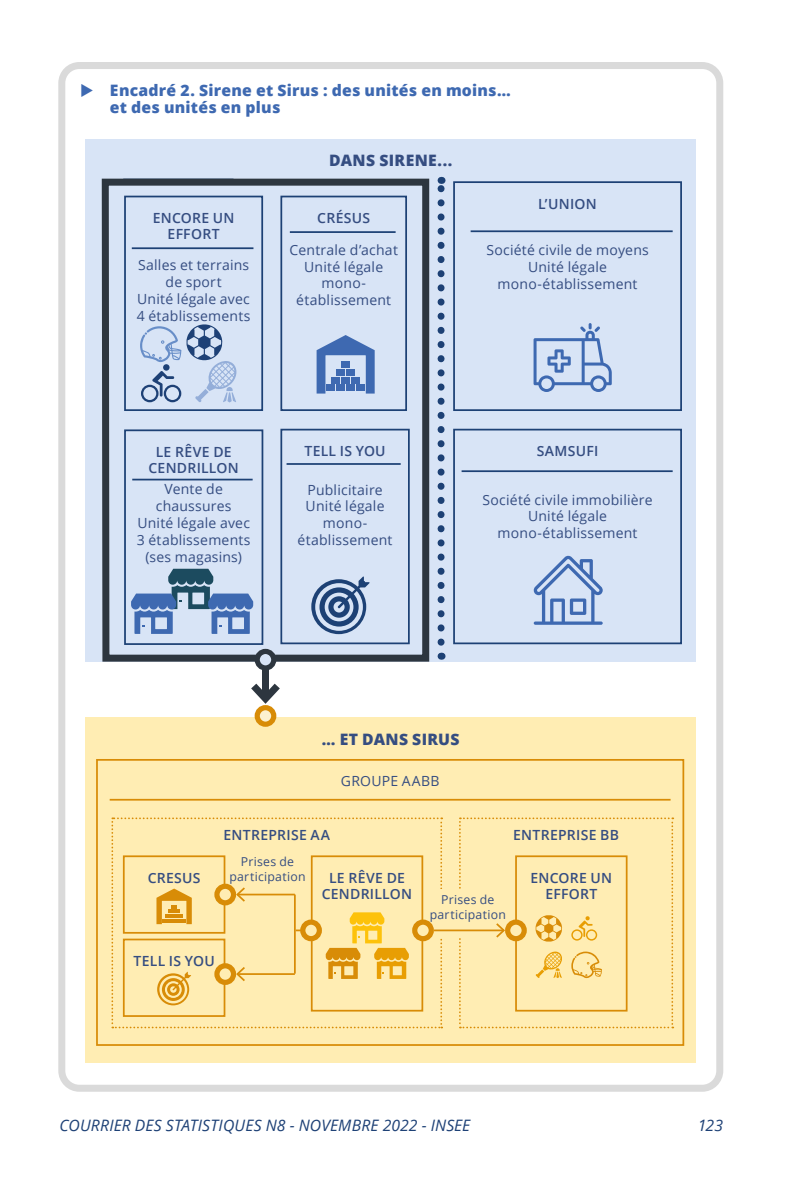
<style>
.page{position:relative;width:794px;height:1191px;background:#fff}
.page>*{position:absolute;margin:0;border:0;box-sizing:border-box;transform-origin:0 0}
.t1{font:800 15.75px/17.5px "Open Sans";letter-spacing:.015em;color:#3e69b1}
.t2{font:italic 15.75px "Open Sans";letter-spacing:.01em;color:#1e4176}
.t3{font:800 15.75px "Open Sans";letter-spacing:.025em;color:#354d81}
.t4{font:14px/16.8px "Open Sans";letter-spacing:.015em;color:#354d81;text-align:center}
.t5{font:600 14px/15.8px "Open Sans";letter-spacing:.015em;color:#354d81;text-align:center}
.t6{font:12.25px/14.7px "Open Sans";letter-spacing:.025em;color:#354d81;text-align:center}
</style>
<div class="page">
<div style="left:58px;top:62px;width:665px;height:1029px;border:7px solid #dadada;border-radius:18px"></div>
<div style="left:85px;top:139px;width:611px;height:522px;background:#d8e4f6"></div>
<div style="left:85px;top:717px;width:611px;height:346px;background:#ffedb3"></div>
<div style="left:96px;top:759px;width:588px;height:286px;border:2px solid #d88c07"></div>
<div style="left:453px;top:429px;width:229px;height:215px;border:2px solid #1d4175"></div>
<hr style="left:461px;top:470px;width:211px;height:2px;background:#1d4175">
<svg style="left:533px;top:555px;width:70px;height:70px"></svg>
<div style="left:453px;top:181px;width:229px;height:230px;border:2px solid #1d4175"></div>
<hr style="left:470px;top:230px;width:202px;height:2px;background:#1d4175">
<svg style="left:533px;top:323px;width:79px;height:69px"></svg>
<hr style="left:110px;top:799px;width:560px;height:1px;background:#d88c07">
<hr style="left:434px;top:929px;width:70px;height:2px;background:#d88c07">
<svg style="left:111px;top:817px;width:331px;height:211px"></svg>
<svg style="left:459px;top:817px;width:214px;height:211px"></svg>
<div style="left:515px;top:855px;width:112px;height:156px;border:2px solid #d88c07"></div>
<svg style="left:507px;top:922px;width:17px;height:16px"></svg>
<div style="left:505px;top:919px;width:22px;height:22px;border:5px solid #d88c07;border-radius:50%"></div>
<svg style="left:437px;top:177px;width:7px;height:465px"></svg>
<div style="left:262px;top:667px;width:7px;height:31px;background:#2d363f"></div>
<svg style="left:251px;top:683px;width:29px;height:26px"></svg>
<div style="left:257px;top:707px;width:17px;height:17px;background:#fcf1cf;border-radius:50%"></div>
<div style="left:255px;top:705px;width:21px;height:22px;border:5px solid #d88c07;border-radius:50%"></div>
<svg style="left:98px;top:178px;width:335px;height:487px"></svg>
<hr style="left:132px;top:247px;width:121px;height:2px;background:#1d4175">
<div style="left:257px;top:651px;width:17px;height:17px;background:#d8e4f6;border-radius:50%"></div>
<div style="left:255px;top:649px;width:21px;height:21px;border:5px solid #2d363f;border-radius:50%"></div>
<p class="t1" style="left:110px;top:81px;width:402px">Encadré 2. Sirene et Sirus : des unités en moins… et des unités en plus</p>
<p class="t3" style="left:329px;top:148px;width:125px">DANS SIRENE...</p>
<p class="t5" style="left:153px;top:210px;width:83px">ENCORE UN<br>EFFORT</p>
<p class="t4" style="left:137px;top:257px;width:115px">Salles et terrains de sport<br>Unité légale avec<br>4 établissements</p>
<p class="t5" style="left:317px;top:210px;width:54px">CRÉSUS</p>
<p class="t4" style="left:289px;top:241px;width:110px">Centrale d’achat<br>Unité légale mono&shy;établissement</p>
<p class="t5" style="left:149px;top:443px;width:92px">LE RÊVE DE<br>CENDRILLON</p>
<p class="t4" style="left:137px;top:480px;width:115px">Vente de chaussures<br>Unité légale avec<br>3 établissements (ses magasins)</p>
<p class="t5" style="left:304px;top:443px;width:83px">TELL IS YOU</p>
<p class="t4" style="left:297px;top:481px;width:96px">Publicitaire<br>Unité légale mono&shy;établissement</p>
<p class="t5" style="left:538px;top:195px;width:60px">L’UNION</p>
<p class="t4" style="left:486px;top:241px;width:164px">Société civile de moyens<br>Unité légale mono-établissement</p>
<p class="t5" style="left:537px;top:443px;width:63px">SAMSUFI</p>
<p class="t4" style="left:482px;top:491px;width:172px">Société civile immobilière<br>Unité légale mono-établissement</p>
<p class="t3" style="left:322px;top:727px;width:139px">… ET DANS SIRUS</p>
<p class="t4" style="left:341px;top:772px;width:100px">GROUPE AABB</p>
<p class="t5" style="left:148px;top:869px;width:54px">CRESUS</p>
<p class="t5" style="left:223px;top:826px;width:108px">ENTREPRISE AA</p>
<p class="t5" style="left:513px;top:826px;width:107px">ENTREPRISE BB</p>
<p class="t5" style="left:322px;top:869px;width:92px">LE RÊVE DE<br>CENDRILLON</p>
<p class="t6" style="left:229px;top:854px;width:78px">Prises de participation</p>
<p class="t5" style="left:530px;top:869px;width:83px">ENCORE UN<br>EFFORT</p>
<p class="t6" style="left:430px;top:891px;width:78px">Prises de participation</p>
<p class="t5" style="left:134px;top:952px;width:83px">TELL IS YOU</p>
<p class="t2" style="left:60px;top:1114px;width:412px">COURRIER DES STATISTIQUES N8 - NOVEMBRE 2022 - INSEE</p>
<p class="t2" style="left:698px;top:1114px;width:27px">123</p>
</div>
